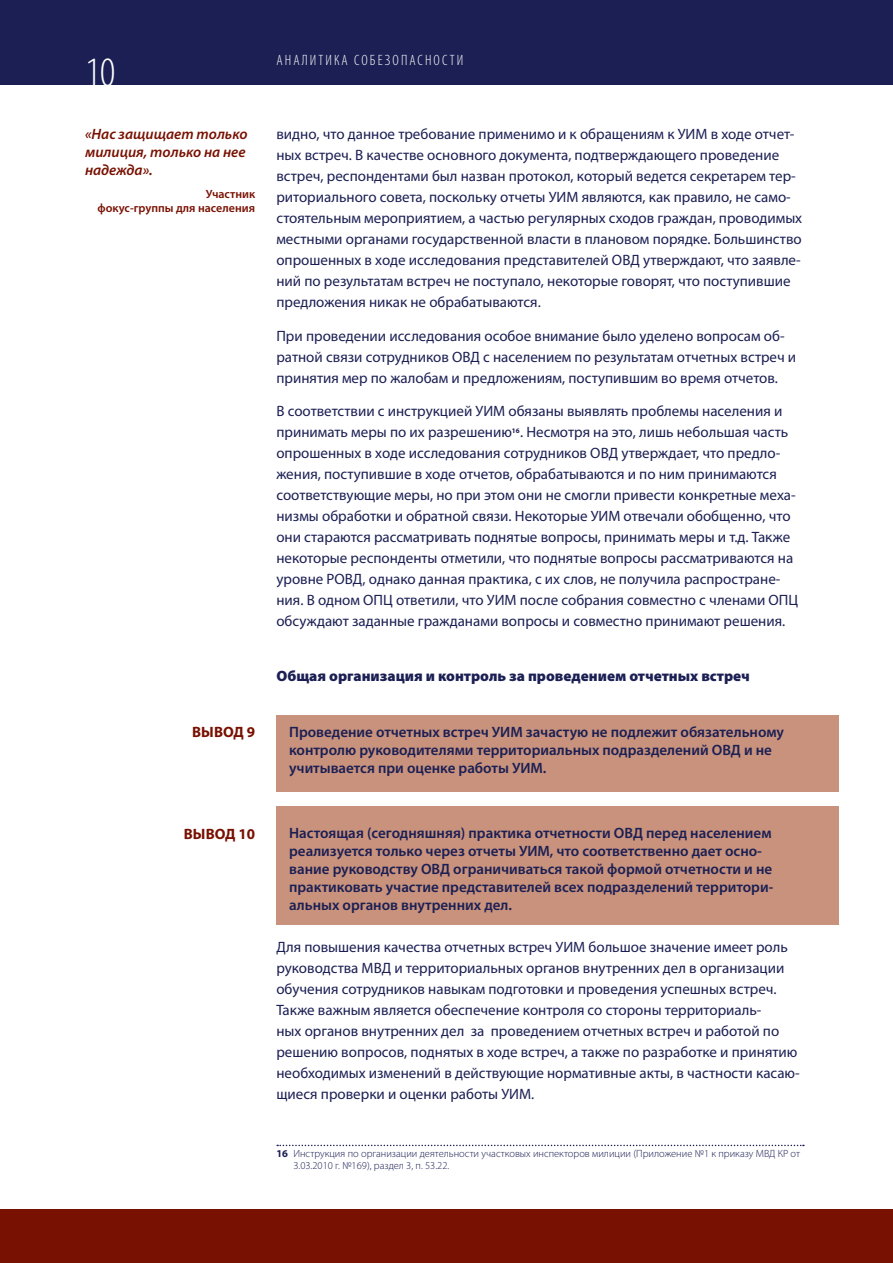
<style>
.page{position:relative;width:893px;height:1263px;background:#fff}
.page>*{position:absolute;margin:0;border:0;box-sizing:border-box;transform-origin:0 0}
.t1{font:300 condensed 42px "Myriad Pro";color:#fff}
.t2{font:15px/21px "Myriad Pro";color:#1b1f53}
.t3{font:600 15px/18px "Myriad Pro";color:#1b1f53}
.t4{font:900 15px "Myriad Pro";color:#1b1f53}
.t5{font:italic 600 15px/18px "Myriad Pro";color:#781102}
.t6{font:300 condensed 15px "Myriad Pro";letter-spacing:.14em;color:#fff}
.t7{font:700 15px "Myriad Pro";color:#781102}
.t8{font:600 12px/14.4px "Myriad Pro";color:#781102;text-align:right}
.t9{font:300 10.5px/12px "Myriad Pro";color:#1b1f53}
.s1{font-weight:700}
</style>
<div class="page">
<div style="left:0;top:1209px;width:893px;height:54px;background:#781102"></div>
<div style="left:0;top:0;width:893px;height:85px;background:#1b1f53"></div>
<div style="left:276px;top:806px;width:563px;height:119px;background:#c8927d"></div>
<div style="left:276px;top:715px;width:563px;height:77px;background:#c8927d"></div>
<svg style="left:277px;top:1145px;width:527px;height:1px"></svg>
<h1 class="t1" style="left:85px;top:49px;width:32px">10</h1>
<p class="t6" style="left:276px;top:52px;width:188px">АНАЛИТИКА СОБЕЗОПАСНОСТИ</p>
<p class="t5" style="left:85px;top:124px;width:164px">«Нас защищает только милиция, только на нее надежда».</p>
<p class="t8" style="left:98px;top:186px;width:159px">Участник<br>фокус-группы для населения</p>
<p class="t2" style="left:276px;top:123px;width:527px">видно, что данное требование применимо и к обращениям к УИМ в ходе отчет&shy;ных встреч. В качестве основного документа, подтверждающего проведение встреч, респондентами был назван протокол, который ведется секретарем тер&shy;риториального совета, поскольку отчеты УИМ являются, как правило, не само&shy;стоятельным мероприятием, а частью регулярных сходов граждан, проводимых местными органами государственной власти в плановом порядке. Большинство опрошенных в ходе исследования представителей ОВД утверждают, что заявле&shy;ний по результатам встреч не поступало, некоторые говорят, что поступившие предложения никак не обрабатываются.</p>
<p class="t2" style="left:276px;top:325px;width:521px">При проведении исследования особое внимание было уделено вопросам об&shy;ратной связи сотрудников ОВД с населением по результатам отчетных встреч и принятия мер по жалобам и предложениям, поступившим во время отчетов.</p>
<p class="t2" style="left:276px;top:401px;width:523px">В соответствии с инструкцией УИМ обязаны выявлять проблемы населения и принимать меры по их разрешению<sup>16</sup>. Несмотря на это, лишь небольшая часть опрошенных в ходе исследования сотрудников ОВД утверждает, что предло&shy;жения, поступившие в ходе отчетов, обрабатываются и по ним принимаются соответствующие меры, но при этом они не смогли привести конкретные меха&shy;низмы обработки и обратной связи. Некоторые УИМ отвечали обобщенно, что они стараются рассматривать поднятые вопросы, принимать меры и т.д. Также некоторые респонденты отметили, что поднятые вопросы рассматриваются на уровне РОВД, однако данная практика, с их слов, не получила распростране&shy;ния. В одном ОПЦ ответили, что УИМ после собрания совместно с членами ОПЦ обсуждают заданные гражданами вопросы и совместно принимают решения.</p>
<p class="t4" style="left:276px;top:667px;width:475px">Общая организация и контроль за проведением отчетных встреч</p>
<p class="t7" style="left:192px;top:722px;width:64px">ВЫВОД 9</p>
<p class="t3" style="left:289px;top:723px;width:496px">Проведение отчетных встреч УИМ зачастую не подлежит обязательному контролю руководителями территориальных подразделений ОВД и не учитывается при оценке работы УИМ.</p>
<p class="t7" style="left:184px;top:824px;width:73px">ВЫВОД 10</p>
<p class="t3" style="left:289px;top:823px;width:486px">Настоящая (сегодняшняя) практика отчетности ОВД перед населением реализуется только через отчеты УИМ, что соответственно дает осно&shy;вание руководству ОВД ограничиваться такой формой отчетности и не практиковать участие представителей всех подразделений территори&shy;альных органов внутренних дел.</p>
<p class="t2" style="left:276px;top:936px;width:525px">Для повышения качества отчетных встреч УИМ большое значение имеет роль руководства МВД и территориальных органов внутренних дел в организации обучения сотрудников навыкам подготовки и проведения успешных встреч.<br>Также важным является обеспечение контроля со стороны территориаль-<br>ных органов внутренних дел за проведением отчетных встреч и работой по решению вопросов, поднятых в ходе встреч, а также по разработке и принятию необходимых изменений в действующие нормативные акты, в частности касаю&shy;щиеся проверки и оценки работы УИМ.</p>
<p class="t9" style="left:293px;top:1148px;width:508px;text-indent:-17px"><span class="s1">16</span> Инструкция по организации деятельности участковых инспекторов милиции (Приложение №1 к приказу МВД КР от<br>3.03.2010 г. №169), раздел 3, п. 53.22.</p>
</div>
